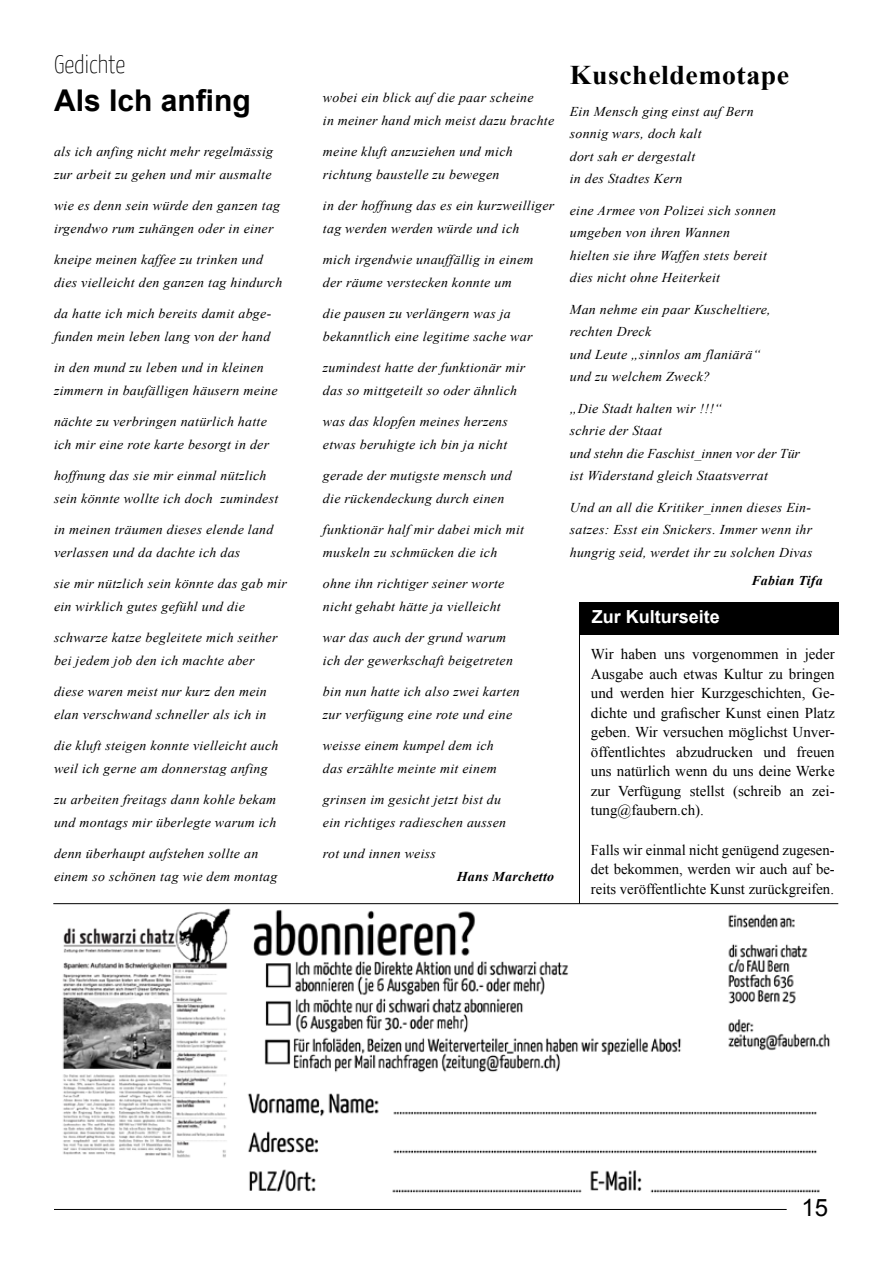
<style>
.page{position:relative;width:893px;height:1263px;background:#fff}
.page>*{position:absolute;margin:0;border:0;box-sizing:border-box;transform-origin:0 0}
.t1{font:700 30px "Arial";color:#000}
.t2{font:700 27px "Times New Roman";letter-spacing:.02em;color:#000}
.t3{font:100 25.5px "Yanone Kaffeesatz";color:#000}
.t4{font:24px "Arial";color:#000}
.t5{font:700 18px "Arial";color:#fff}
.t6{font:15px/19.5px "Times New Roman";color:#000;text-align:justify}
.t7{font:italic 13.5px/22.5px "Times New Roman";letter-spacing:.02em;color:#000}
.t8{font:italic 700 13.5px "Times New Roman";letter-spacing:.02em;color:#000}
</style>
<div class="page">
<img style="left:62px;top:908px;width:768px;height:285px">
<hr style="left:53px;top:903px;width:785px;height:1px;background:#000">
<hr style="left:54px;top:1209px;width:733px;height:1px;background:#000">
<div style="left:579px;top:602px;width:260px;height:33px;background:#000"></div>
<hr style="left:579px;top:602px;width:1px;height:301px;background:#000">
<h3 class="t3" style="left:54px;top:48px;width:73px">Gedichte</h3>
<h1 class="t1" style="left:54px;top:79px;width:198px">Als Ich anfing</h1>
<p class="t7" style="left:54px;top:140px;width:221px">als ich anfing nicht mehr regelmässig zur arbeit zu gehen und mir ausmalte</p>
<p class="t7" style="left:54px;top:194px;width:228px">wie es denn sein würde den ganzen tag irgendwo rum zuhängen oder in einer</p>
<p class="t7" style="left:54px;top:248px;width:230px">kneipe meinen kaffee zu trinken und dies vielleicht den ganzen tag hindurch</p>
<p class="t7" style="left:54px;top:302px;width:219px">da hatte ich mich bereits damit abge&shy;funden mein leben lang von der hand</p>
<p class="t7" style="left:54px;top:356px;width:225px">in den mund zu leben und in kleinen zimmern in baufälligen häusern meine</p>
<p class="t7" style="left:54px;top:410px;width:217px">nächte zu verbringen natürlich hatte ich mir eine rote karte besorgt in der</p>
<p class="t7" style="left:54px;top:464px;width:226px">hoffnung das sie mir einmal nützlich sein könnte wollte ich doch zumindest</p>
<p class="t7" style="left:54px;top:518px;width:221px">in meinen träumen dieses elende land verlassen und da dachte ich das</p>
<p class="t7" style="left:54px;top:572px;width:234px">sie mir nützlich sein könnte das gab mir ein wirklich gutes gefühl und die</p>
<p class="t7" style="left:54px;top:626px;width:225px">schwarze katze begleitete mich seither bei jedem job den ich machte aber</p>
<p class="t7" style="left:54px;top:680px;width:214px">diese waren meist nur kurz den mein elan verschwand schneller als ich in</p>
<p class="t7" style="left:54px;top:734px;width:226px">die kluft steigen konnte vielleicht auch weil ich gerne am donnerstag anfing</p>
<p class="t7" style="left:54px;top:788px;width:224px">zu arbeiten freitags dann kohle bekam und montags mir überlegte warum ich</p>
<p class="t7" style="left:54px;top:842px;width:225px">denn überhaupt aufstehen sollte an einem so schönen tag wie dem montag</p>
<p class="t7" style="left:323px;top:86px;width:233px">wobei ein blick auf die paar scheine<br>in meiner hand mich meist dazu brachte</p>
<p class="t7" style="left:323px;top:140px;width:191px">meine kluft anzuziehen und mich richtung baustelle zu bewegen</p>
<p class="t7" style="left:323px;top:194px;width:233px">in der hoffnung das es ein kurzweilliger tag werden werden würde und ich</p>
<p class="t7" style="left:323px;top:248px;width:212px">mich irgendwie unauffällig in einem der räume verstecken konnte um</p>
<p class="t7" style="left:323px;top:302px;width:211px">die pausen zu verlängern was ja bekanntlich eine legitime sache war</p>
<p class="t7" style="left:323px;top:356px;width:204px">zumindest hatte der funktionär mir das so mittgeteilt so oder ähnlich</p>
<p class="t7" style="left:323px;top:410px;width:186px">was das klopfen meines herzens etwas beruhigte ich bin ja nicht</p>
<p class="t7" style="left:323px;top:464px;width:190px">gerade der mutigste mensch und die rückendeckung durch einen</p>
<p class="t7" style="left:323px;top:518px;width:203px">funktionär half mir dabei mich mit muskeln zu schmücken die ich</p>
<p class="t7" style="left:323px;top:572px;width:183px">ohne ihn richtiger seiner worte nicht gehabt hätte ja vielleicht</p>
<p class="t7" style="left:323px;top:626px;width:191px">war das auch der grund warum ich der gewerkschaft beigetreten</p>
<p class="t7" style="left:323px;top:680px;width:198px">bin nun hatte ich also zwei karten zur verfügung eine rote und eine</p>
<p class="t7" style="left:323px;top:734px;width:175px">weisse einem kumpel dem ich das erzählte meinte mit einem</p>
<p class="t7" style="left:323px;top:788px;width:185px">grinsen im gesicht jetzt bist du ein richtiges radieschen aussen</p>
<p class="t7" style="left:323px;top:842px;width:115px">rot und innen weiss</p>
<p class="t8" style="left:457px;top:867px;width:99px">Hans Marchetto</p>
<h2 class="t2" style="left:570px;top:56px;width:221px">Kuscheldemotape</h2>
<p class="t7" style="left:570px;top:100px;width:185px">Ein Mensch ging einst auf Bern sonnig wars, doch kalt<br>dort sah er dergestalt<br>in des Stadtes Kern</p>
<p class="t7" style="left:570px;top:199px;width:208px">eine Armee von Polizei sich sonnen umgeben von ihren Wannen<br>hielten sie ihre Waffen stets bereit dies nicht ohne Heiterkeit</p>
<p class="t7" style="left:570px;top:298px;width:202px">Man nehme ein paar Kuscheltiere, rechten Dreck<br>und Leute „sinnlos am flaniärä“ und zu welchem Zweck?</p>
<p class="t7" style="left:570px;top:397px;width:232px">„Die Stadt halten wir !!!“<br>schrie der Staat<br>und stehn die Faschist_innen vor der Tür ist Widerstand gleich Staatsverrat</p>
<p class="t7" style="left:570px;top:496px;width:244px;text-align:justify">Und an all die Kritiker_innen dieses Ein&shy;satzes: Esst ein Snickers. Immer wenn ihr hungrig seid, werdet ihr zu solchen Divas</p>
<p class="t8" style="left:751px;top:571px;width:73px">Fabian Tifa</p>
<h3 class="t5" style="left:592px;top:603px;width:130px">Zur Kulturseite</h3>
<p class="t6" style="left:591px;top:644px;width:245px">Wir haben uns vorgenommen in jeder Ausgabe auch etwas Kultur zu bringen und werden hier Kurzgeschichten, Ge&shy;dichte und grafischer Kunst einen Platz geben. Wir versuchen möglichst Unver&shy;öffentlichtes abzudrucken und freuen uns natürlich wenn du uns deine Werke zur Verfügung stellst (schreib an zei&shy;tung@faubern.ch).</p>
<p class="t6" style="left:591px;top:839px;width:245px">Falls wir einmal nicht genügend zugesen&shy;det bekommen, werden wir auch auf be&shy;reits veröffentlichte Kunst zurückgreifen.</p>
<h3 class="t4" style="left:802px;top:1191px;width:28px">15</h3>
</div>
